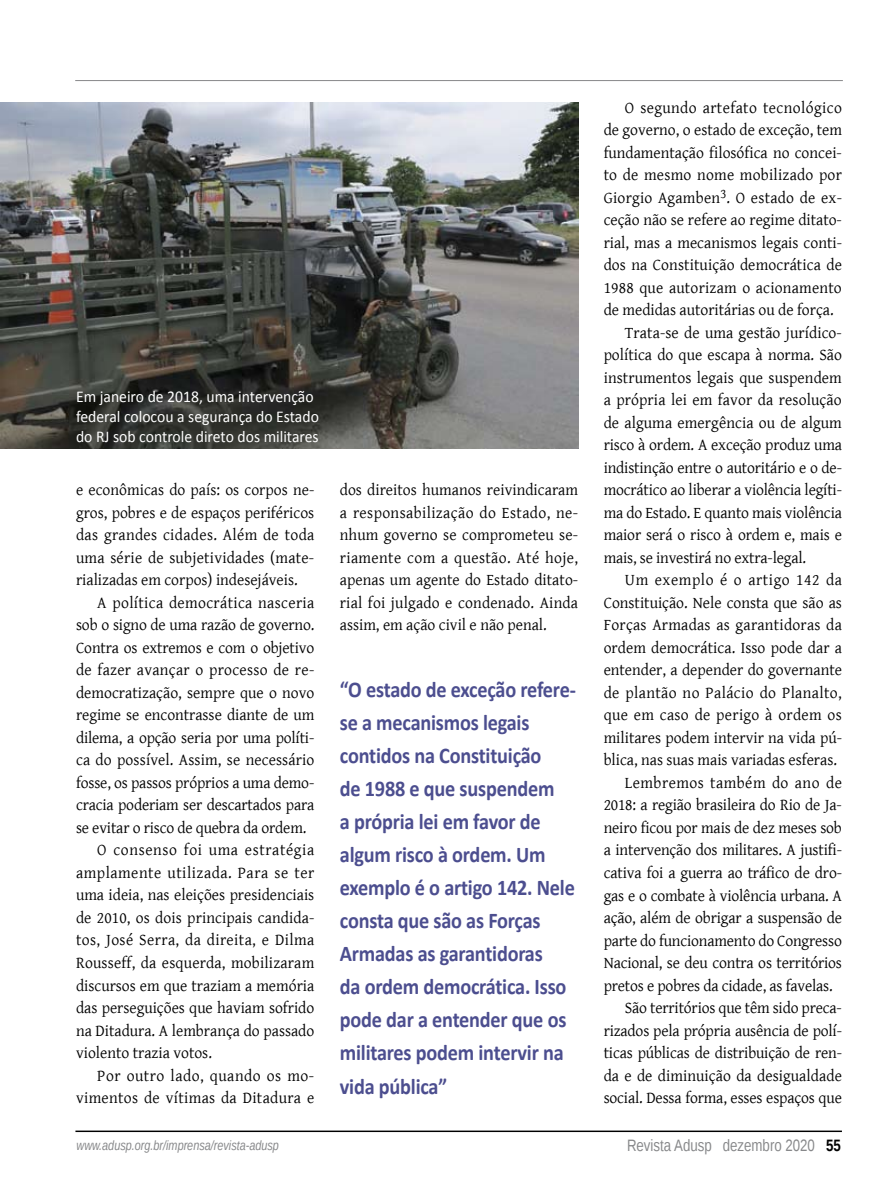
<style>
.page{position:relative;width:893px;height:1191px;background:#fff}
.page>*{position:absolute;margin:0;border:0;box-sizing:border-box;transform-origin:0 0}
.t1{font:700 22.5px/33px "Calibri";letter-spacing:-.01em;color:#4c4e8f;scale:.9 1}
.t2{font:16.5px/22.5px "Gentium Basic";color:#000;text-align:justify;scale:.95 1}
.t3{font:16.5px "Gentium Basic";letter-spacing:.02em;color:#000;scale:.95 1}
.t4{font:16.5px/19.8px "Calibri";color:#fff;scale:.95 1}
.t5{font:16.5px "Gentium Basic";letter-spacing:.025em;color:#000;scale:.95 1}
.t6{font:16.5px "Gentium Basic";letter-spacing:.035em;color:#000;scale:.95 1}
.t7{font:16.5px "Gentium Basic";letter-spacing:.03em;color:#000;scale:.95 1}
.t8{font:16.5px "Liberation Sans Narrow";color:#87888a}
.t9{font:16.5px "Gentium Basic";letter-spacing:.04em;color:#000;scale:.95 1}
.t10{font:italic 13.5px "Liberation Sans Narrow";color:#87888a}
.s1{font-weight:700;color:#000}
</style>
<div class="page">
<hr style="left:75px;top:1130px;width:767px;height:2px;background:#000">
<hr style="left:75px;top:80px;width:768px;height:1px;background:#87888a">
<img style="left:0;top:102px;width:579px;height:346px">
<p class="t4" style="left:76px;top:387px;width:257px">Em janeiro de 2018, uma intervenção federal colocou a segurança do Estado do RJ sob controle direto dos militares</p>
<p class="t2" style="left:76px;top:478px;width:252px">e econômicas do país: os corpos ne&shy;gros, pobres e de espaços periféricos das grandes cidades. Além de toda uma série de subjetividades (mate&shy;rializadas em corpos) indesejáveis.</p>
<p class="t3" style="left:97px;top:590px;width:230px">A política democrática nasceria</p>
<p class="t2" style="left:76px;top:613px;width:252px">sob o signo de uma razão de governo.</p>
<p class="t2" style="left:76px;top:635px;width:252px">Contra os extremos e com o objetivo</p>
<p class="t3" style="left:76px;top:658px;width:252px">de fazer avançar o processo de re-</p>
<p class="t2" style="left:76px;top:680px;width:252px">democratização, sempre que o novo</p>
<p class="t2" style="left:76px;top:703px;width:252px">regime se encontrasse diante de um</p>
<p class="t2" style="left:76px;top:726px;width:252px">dilema, a opção seria por uma políti-</p>
<p class="t2" style="left:76px;top:748px;width:252px">ca do possível. Assim, se necessário</p>
<p class="t2" style="left:76px;top:771px;width:252px">fosse, os passos próprios a uma demo-</p>
<p class="t2" style="left:76px;top:793px;width:252px">cracia poderiam ser descartados para</p>
<p class="t2" style="left:76px;top:816px;width:244px">se evitar o risco de quebra da ordem.</p>
<p class="t9" style="left:97px;top:838px;width:230px">O consenso foi uma estratégia</p>
<p class="t6" style="left:76px;top:860px;width:252px">amplamente utilizada. Para se ter</p>
<p class="t2" style="left:76px;top:883px;width:252px">uma ideia, nas eleições presidenciais</p>
<p class="t2" style="left:76px;top:906px;width:252px">de 2010, os dois principais candida-</p>
<p class="t5" style="left:76px;top:928px;width:252px">tos, José Serra, da direita, e Dilma</p>
<p class="t2" style="left:76px;top:951px;width:252px">Rousseff, da esquerda, mobilizaram</p>
<p class="t2" style="left:76px;top:973px;width:252px">discursos em que traziam a memória</p>
<p class="t2" style="left:76px;top:996px;width:252px">das perseguições que haviam sofrido</p>
<p class="t2" style="left:76px;top:1018px;width:252px">na Ditadura. A lembrança do passado</p>
<p class="t2" style="left:76px;top:1041px;width:145px">violento trazia votos.</p>
<p class="t7" style="left:97px;top:1063px;width:230px">Por outro lado, quando os mo-</p>
<p class="t3" style="left:76px;top:1085px;width:252px">vimentos de vítimas da Ditadura e</p>
<p class="t2" style="left:340px;top:478px;width:252px">dos direitos humanos reivindicaram a responsabilização do Estado, ne&shy;nhum governo se comprometeu se&shy;riamente com a questão. Até hoje, apenas um agente do Estado ditato&shy;rial foi julgado e condenado. Ainda assim, em ação civil e não penal.</p>
<p class="t1" style="left:340px;top:673px;width:264px">“O estado de exceção refere&shy;se a mecanismos legais contidos na Constituição<br>de 1988 e que suspendem<br>a própria lei em favor de algum risco à ordem. Um exemplo é o artigo 142. Nele consta que são as Forças<br>Armadas as garantidoras<br>da ordem democrática. Isso pode dar a entender que os militares podem intervir na vida pública”</p>
<p class="t5" style="left:625px;top:95px;width:230px">O segundo artefato tecnológico</p>
<p class="t2" style="left:604px;top:118px;width:252px">de governo, o estado de exceção, tem</p>
<p class="t2" style="left:604px;top:140px;width:252px">fundamentação filosófica no concei-</p>
<p class="t2" style="left:604px;top:163px;width:252px">to de mesmo nome mobilizado por</p>
<p class="t2" style="left:604px;top:185px;width:252px">Giorgio Agamben<sup>3</sup>. O estado de ex-</p>
<p class="t2" style="left:604px;top:208px;width:252px">ceção não se refere ao regime ditato-</p>
<p class="t2" style="left:604px;top:230px;width:252px">rial, mas a mecanismos legais conti-</p>
<p class="t2" style="left:604px;top:253px;width:252px">dos na Constituição democrática de</p>
<p class="t2" style="left:604px;top:275px;width:252px">1988 que autorizam o acionamento</p>
<p class="t2" style="left:604px;top:298px;width:244px">de medidas autoritárias ou de força.</p>
<p class="t2" style="left:625px;top:320px;width:230px">Trata-se de uma gestão jurídico-</p>
<p class="t2" style="left:604px;top:343px;width:252px">política do que escapa à norma. São</p>
<p class="t2" style="left:604px;top:365px;width:252px">instrumentos legais que suspendem</p>
<p class="t2" style="left:604px;top:388px;width:252px">a própria lei em favor da resolução</p>
<p class="t2" style="left:604px;top:410px;width:252px">de alguma emergência ou de algum</p>
<p class="t2" style="left:604px;top:433px;width:252px">risco à ordem. A exceção produz uma</p>
<p class="t2" style="left:604px;top:456px;width:252px">indistinção entre o autoritário e o de-</p>
<p class="t2" style="left:604px;top:478px;width:252px">mocrático ao liberar a violência legíti-</p>
<p class="t2" style="left:604px;top:501px;width:252px">ma do Estado. E quanto mais violência</p>
<p class="t2" style="left:604px;top:523px;width:252px">maior será o risco à ordem e, mais e</p>
<p class="t2" style="left:604px;top:546px;width:215px">mais, se investirá no extra-legal.</p>
<p class="t6" style="left:625px;top:568px;width:230px">Um exemplo é o artigo 142 da</p>
<p class="t2" style="left:604px;top:591px;width:252px">Constituição. Nele consta que são as</p>
<p class="t2" style="left:604px;top:613px;width:252px">Forças Armadas as garantidoras da</p>
<p class="t2" style="left:604px;top:636px;width:252px">ordem democrática. Isso pode dar a</p>
<p class="t2" style="left:604px;top:658px;width:252px">entender, a depender do governante</p>
<p class="t5" style="left:604px;top:680px;width:252px">de plantão no Palácio do Planalto,</p>
<p class="t3" style="left:604px;top:703px;width:252px">que em caso de perigo à ordem os</p>
<p class="t2" style="left:604px;top:726px;width:252px">militares podem intervir na vida pú-</p>
<p class="t2" style="left:604px;top:748px;width:247px">blica, nas suas mais variadas esferas.</p>
<p class="t7" style="left:625px;top:770px;width:230px">Lembremos também do ano de</p>
<p class="t2" style="left:604px;top:793px;width:252px">2018: a região brasileira do Rio de Ja-</p>
<p class="t2" style="left:604px;top:816px;width:252px">neiro ficou por mais de dez meses sob</p>
<p class="t2" style="left:604px;top:838px;width:252px">a intervenção dos militares. A justifi-</p>
<p class="t2" style="left:604px;top:861px;width:252px">cativa foi a guerra ao tráfico de dro-</p>
<p class="t2" style="left:604px;top:883px;width:252px">gas e o combate à violência urbana. A</p>
<p class="t2" style="left:604px;top:906px;width:252px">ação, além de obrigar a suspensão de</p>
<p class="t2" style="left:604px;top:928px;width:252px">parte do funcionamento do Congresso</p>
<p class="t2" style="left:604px;top:951px;width:252px">Nacional, se deu contra os territórios</p>
<p class="t2" style="left:604px;top:973px;width:243px">pretos e pobres da cidade, as favelas.</p>
<p class="t2" style="left:625px;top:996px;width:230px">São territórios que têm sido preca-</p>
<p class="t2" style="left:604px;top:1018px;width:252px">rizados pela própria ausência de polí-</p>
<p class="t2" style="left:604px;top:1041px;width:252px">ticas públicas de distribuição de ren-</p>
<p class="t2" style="left:604px;top:1063px;width:252px">da e de diminuição da desigualdade</p>
<p class="t2" style="left:604px;top:1086px;width:252px">social. Dessa forma, esses espaços que</p>
<p class="t10" style="left:76px;top:1136px;width:204px">www.adusp.org.br/imprensa/revista-adusp</p>
<p class="t8" style="left:627px;top:1135px;width:215px">Revista Adusp dezembro 2020 <span class="s1">55</span></p>
</div>
